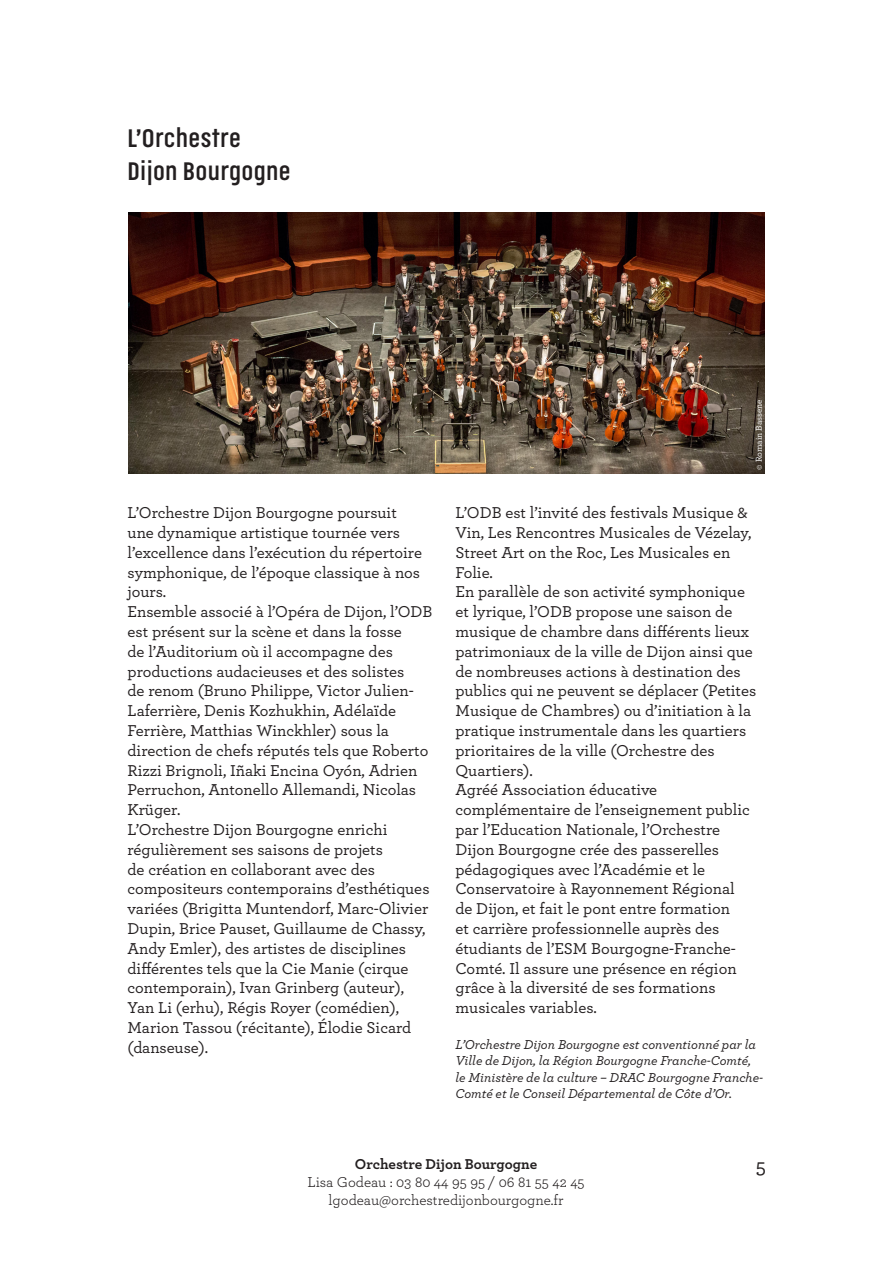
<style>
.page{position:relative;width:893px;height:1263px;background:#fff}
.page>*{position:absolute;margin:0;border:0;box-sizing:border-box;transform-origin:0 0}
.t1{font:700 27px "Descartes Beta";letter-spacing:.01em;color:#231f20}
.t2{font:500 21px "Archer";color:#231f20}
.t3{font:500 16.5px/19.8px "Archer";color:#231f20}
.t4{font:15px/18px "Archer";color:#231f20;text-align:center}
.t5{font:700 15px "Archer";color:#231f20}
.t6{font:italic 500 13.5px/16.2px "Archer";color:#231f20}
.t7{font:500 9px "Archer";color:#fff}
</style>
<div class="page">
<img style="left:129px;top:213px;width:635px;height:260px">
<p class="t1" style="left:128px;top:121px;width:115px">L’Orchestre</p>
<p class="t1" style="left:128px;top:154px;width:165px">Dijon Bourgogne</p>
<p class="t3" style="left:128px;top:502px;width:296px">L’Orchestre Dijon Bourgogne poursuit une dynamique artistique tournée vers l’excellence dans l’exécution du répertoire symphonique, de l’époque classique à nos jours.</p>
<p class="t3" style="left:128px;top:601px;width:307px">Ensemble associé à l’Opéra de Dijon, l’ODB est présent sur la scène et dans la fosse<br>de l’Auditorium où il accompagne des productions audacieuses et des solistes<br>de renom (Bruno Philippe, Victor Julien-Laferrière, Denis Kozhukhin, Adélaïde Ferrière, Matthias Winckhler) sous la direction de chefs réputés tels que Roberto Rizzi Brignoli, Iñaki Encina Oyón, Adrien Perruchon, Antonello Allemandi, Nicolas Krüger.</p>
<p class="t3" style="left:128px;top:819px;width:303px">L’Orchestre Dijon Bourgogne enrichi régulièrement ses saisons de projets<br>de création en collaborant avec des compositeurs contemporains d’esthétiques variées (Brigitta Muntendorf, Marc-Olivier Dupin, Brice Pauset, Guillaume de Chassy, Andy Emler), des artistes de disciplines différentes tels que la Cie Manie (cirque contemporain), Ivan Grinberg (auteur), Yan Li (erhu), Régis Royer (comédien), Marion Tassou (récitante), Élodie Sicard (danseuse).</p>
<p class="t7" style="left:752px;top:470px;width:72px;rotate:-90deg">© Romain Bassene</p>
<p class="t3" style="left:455px;top:502px;width:297px">L’ODB est l’invité des festivals Musique &amp;<br>Vin, Les Rencontres Musicales de Vézelay,<br>Street Art on the Roc, Les Musicales en<br>Folie.</p>
<p class="t3" style="left:455px;top:581px;width:302px">En parallèle de son activité symphonique et lyrique, l’ODB propose une saison de musique de chambre dans différents lieux patrimoniaux de la ville de Dijon ainsi que de nombreuses actions à destination des publics qui ne peuvent se déplacer (Petites Musique de Chambres) ou d’initiation à la pratique instrumentale dans les quartiers prioritaires de la ville (Orchestre des Quartiers).</p>
<p class="t3" style="left:455px;top:779px;width:296px">Agréé Association éducative complémentaire de l’enseignement public par l’Education Nationale, l’Orchestre Dijon Bourgogne crée des passerelles pédagogiques avec l’Académie et le Conservatoire à Rayonnement Régional de Dijon, et fait le pont entre formation<br>et carrière professionnelle auprès des étudiants de l’ESM Bourgogne-Franche-Comté. Il assure une présence en région grâce à la diversité de ses formations musicales variables.</p>
<p class="t6" style="left:455px;top:1036px;width:309px">L’Orchestre Dijon Bourgogne est conventionné par la Ville de Dijon, la Région Bourgogne Franche-Comté, le Ministère de la culture – DRAC Bourgogne Franche-Comté et le Conseil Départemental de Côte d’Or.</p>
<p class="t5" style="left:355px;top:1152px;width:184px">Orchestre Dijon Bourgogne</p>
<p class="t4" style="left:307px;top:1172px;width:279px">Lisa Godeau : 03 80 44 95 95 / 06 81 55 42 45 lgodeau@orchestredijonbourgogne.fr</p>
<p class="t2" style="left:756px;top:1151px;width:12px">5</p>
</div>
